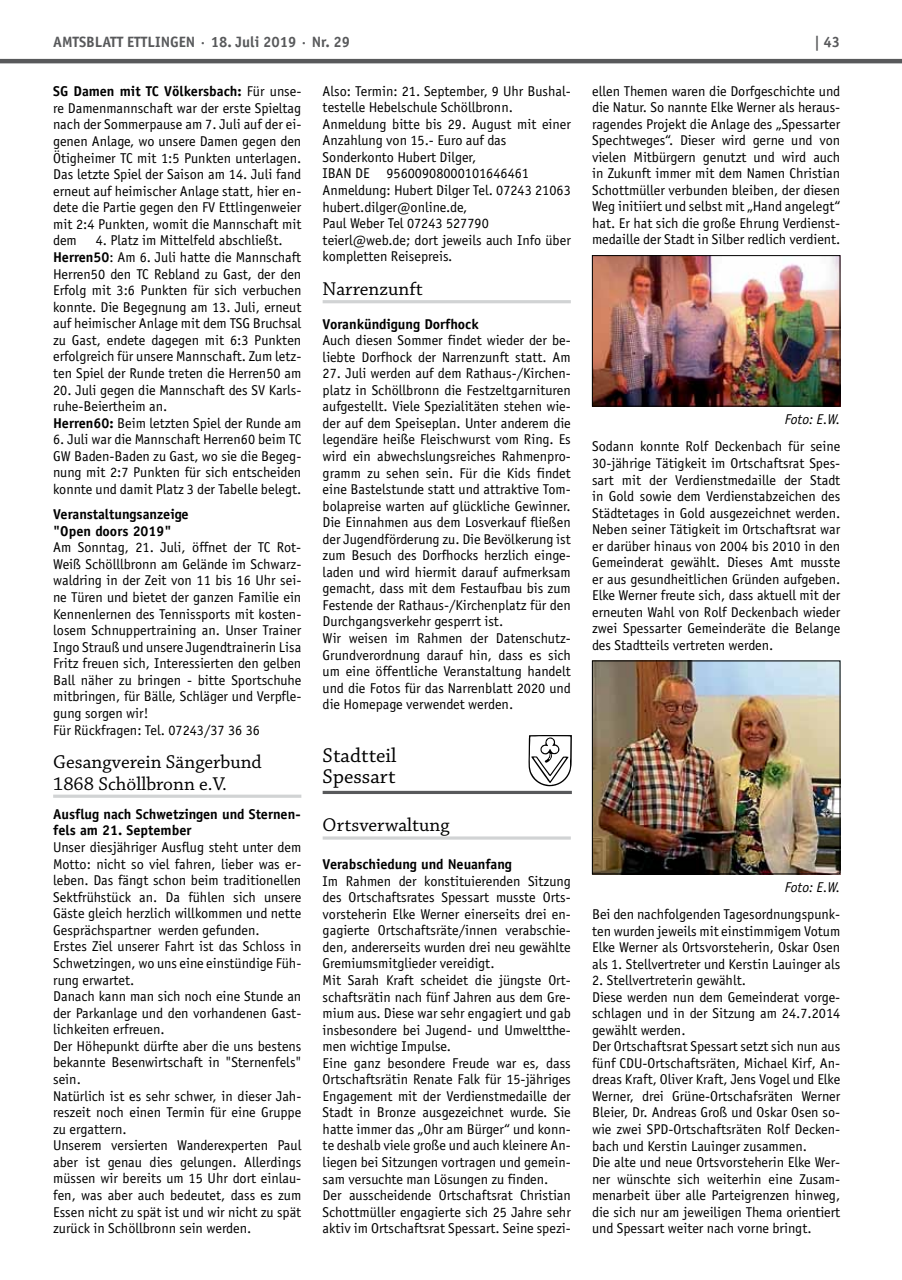
<style>
.page{position:relative;width:902px;height:1280px;background:#fff}
.page>*{position:absolute;margin:0;border:0;box-sizing:border-box;transform-origin:0 0}
.t1{font:21px/21px "Chaparral Pro";color:#000}
.t2{font:19.5px/21.1px "Chaparral Pro";color:#000}
.t3{font:700 15px "Officina Sans";color:#58595b}
.t4{font:14.25px/16.5px "Officina Sans";color:#000}
.t5{font:700 14.25px/16.5px "Officina Sans";color:#000}
.t6{font:italic 14.25px "Officina Sans";color:#000}
.s1{font-weight:700}
</style>
<div class="page">
<hr style="left:0;top:59px;width:901px;height:4px;background:#58595b">
<hr style="left:53px;top:795px;width:248px;height:3px;background:#d1d3d4">
<hr style="left:322px;top:300px;width:248px;height:3px;background:#d1d3d4">
<svg style="left:322px;top:836px;width:248px;height:4px"></svg>
<svg style="left:528px;top:735px;width:44px;height:52px"></svg>
<hr style="left:322px;top:791px;width:250px;height:3px;background:#58595b">
<img style="left:594px;top:257px;width:244px;height:147px">
<div style="left:592px;top:255px;width:248px;height:151px;border:1px solid #000"></div>
<img style="left:594px;top:663px;width:244px;height:209px">
<div style="left:592px;top:661px;width:248px;height:213px;border:1px solid #000"></div>
<p class="t3" style="left:53px;top:32px;width:298px">Amtsblatt Ettlingen · 18. Juli 2019 · Nr. 29</p>
<p class="t3" style="left:814px;top:32px;width:28px">| 43</p>
<p class="t4" style="left:53px;top:83px;width:250px;text-align:justify"><span class="s1">SG Damen mit TC Völkersbach:</span> Für unse&shy;re Damenmannschaft war der erste Spieltag nach der Sommerpause am 7. Juli auf der ei&shy;genen Anlage, wo unsere Damen gegen den Ötigheimer TC mit 1:5 Punkten unterlagen.<br>Das letzte Spiel der Saison am 14. Juli fand erneut auf heimischer Anlage statt, hier en&shy;dete die Partie gegen den FV Ettlingenweier mit 2:4 Punkten, womit die Mannschaft mit dem</p>
<p class="t4" style="left:592px;top:83px;width:250px;text-align:justify">ellen Themen waren die Dorfgeschichte und die Natur. So nannte Elke Werner als heraus&shy;ragendes Projekt die Anlage des „Spessarter Spechtweges“. Dieser wird gerne und von vielen Mitbürgern genutzt und wird auch in Zukunft immer mit dem Namen Christian Schottmüller verbunden bleiben, der diesen Weg initiiert und selbst mit „Hand angelegt“ hat. Er hat sich die große Ehrung Verdienst&shy;medaille der Stadt in Silber redlich verdient.</p>
<p class="t4" style="left:322px;top:83px;width:250px">Also: Termin: 21. September, 9 Uhr Bushal&shy;testelle Hebelschule Schöllbronn.<br>Anmeldung bitte bis 29. August mit einer Anzahlung von 15.- Euro auf das Sonderkonto Hubert Dilger,<br>IBAN DE 95600908000101646461<br>Anmeldung: Hubert Dilger Tel. 07243 21063 hubert.dilger@online.de,<br>Paul Weber Tel 07243 527790 teierl@web.de; dort jeweils auch Info über kompletten Reisepreis.</p>
<h2 class="t2" style="left:322px;top:279px;width:102px">Narrenzunft</h2>
<p class="t5" style="left:322px;top:315px;width:158px">Vorankündigung Dorfhock</p>
<p class="t4" style="left:322px;top:332px;width:250px">Auch diesen Sommer findet wieder der be&shy;liebte Dorfhock der Narrenzunft statt. Am</p>
<p class="t4" style="left:322px;top:365px;width:250px">27. Juli werden auf dem Rathaus-/Kirchen&shy;platz in Schöllbronn die Festzeltgarnituren aufgestellt. Viele Spezialitäten stehen wie&shy;der auf dem Speiseplan. Unter anderem die legendäre heiße Fleischwurst vom Ring. Es wird ein abwechslungsreiches Rahmenpro&shy;gramm zu sehen sein. Für die Kids findet eine Bastelstunde statt und attraktive Tom&shy;bolapreise warten auf glückliche Gewinner.<br>Die Einnahmen aus dem Losverkauf fließen der Jugendförderung zu. Die Bevölkerung ist zum Besuch des Dorfhocks herzlich einge&shy;laden und wird hiermit darauf aufmerksam gemacht, dass mit dem Festaufbau bis zum Festende der Rathaus-/Kirchenplatz für den Durchgangsverkehr gesperrt ist.<br>Wir weisen im Rahmen der Datenschutz-Grundverordnung darauf hin, dass es sich um eine öffentliche Veranstaltung handelt und die Fotos für das Narrenblatt 2020 und die Homepage verwendet werden.</p>
<h1 class="t1" style="left:322px;top:746px;width:75px">Stadtteil<br>Spessart</h1>
<h2 class="t2" style="left:322px;top:815px;width:128px">Ortsverwaltung</h2>
<p class="t5" style="left:322px;top:856px;width:191px">Verabschiedung und Neuanfang</p>
<p class="t4" style="left:322px;top:873px;width:250px">Im Rahmen der konstituierenden Sitzung des Ortschaftsrates Spessart musste Orts&shy;vorsteherin Elke Werner einerseits drei en&shy;gagierte Ortschaftsräte/innen verabschie&shy;den, andererseits wurden drei neu gewählte Gremiumsmitglieder vereidigt.<br>Mit Sarah Kraft scheidet die jüngste Ort&shy;schaftsrätin nach fünf Jahren aus dem Gre&shy;mium aus. Diese war sehr engagiert und gab insbesondere bei Jugend- und Umweltthe&shy;men wichtige Impulse.<br>Eine ganz besondere Freude war es, dass Ortschaftsrätin Renate Falk für 15-jähriges Engagement mit der Verdienstmedaille der Stadt in Bronze ausgezeichnet wurde. Sie hatte immer das „Ohr am Bürger“ und konn&shy;te deshalb viele große und auch kleinere An&shy;liegen bei Sitzungen vortragen und gemein&shy;sam versuchte man Lösungen zu finden.<br>Der ausscheidende Ortschaftsrat Christian Schottmüller engagierte sich 25 Jahre sehr aktiv im Ortschaftsrat Spessart. Seine spezi-</p>
<p class="t4" style="left:53px;top:232px;width:250px;text-indent:43px">4. Platz im Mittelfeld abschließt.<br><span class="s1">Herren50</span>: Am 6. Juli hatte die Mannschaft Herren50 den TC Rebland zu Gast, der den Erfolg mit 3:6 Punkten für sich verbuchen konnte. Die Begegnung am 13. Juli, erneut auf heimischer Anlage mit dem TSG Bruchsal zu Gast, endete dagegen mit 6:3 Punkten erfolgreich für unsere Mannschaft. Zum letz&shy;ten Spiel der Runde treten die Herren50 am</p>
<p class="t4" style="left:53px;top:382px;width:250px">20. Juli gegen die Mannschaft des SV Karls&shy;ruhe-Beiertheim an.<br><span class="s1">Herren60:</span> Beim letzten Spiel der Runde am</p>
<p class="t4" style="left:53px;top:431px;width:250px;text-align:justify">6. Juli war die Mannschaft Herren60 beim TC GW Baden-Baden zu Gast, wo sie die Begeg&shy;nung mit 2:7 Punkten für sich entscheiden konnte und damit Platz 3 der Tabelle belegt.</p>
<p class="t5" style="left:53px;top:506px;width:137px">Veranstaltungsanzeige "Open doors 2019"</p>
<p class="t4" style="left:53px;top:539px;width:250px">Am Sonntag, 21. Juli, öffnet der TC Rot-Weiß Schölllbronn am Gelände im Schwarz&shy;waldring in der Zeit von 11 bis 16 Uhr sei&shy;ne Türen und bietet der ganzen Familie ein Kennenlernen des Tennissports mit kosten&shy;losem Schnuppertraining an. Unser Trainer Ingo Strauß und unsere Jugendtrainerin Lisa Fritz freuen sich, Interessierten den gelben Ball näher zu bringen - bitte Sportschuhe mitbringen, für Bälle, Schläger und Verpfle&shy;gung sorgen wir!<br>Für Rückfragen: Tel. 07243/37 36 36</p>
<h2 class="t2" style="left:53px;top:752px;width:210px">Gesangverein Sängerbund<br>1868 Schöllbronn e.V.</h2>
<p class="t5" style="left:53px;top:805px;width:249px">Ausflug nach Schwetzingen und Sternen&shy;fels am 21. September</p>
<p class="t4" style="left:53px;top:839px;width:250px">Unser diesjähriger Ausflug steht unter dem Motto: nicht so viel fahren, lieber was er&shy;leben. Das fängt schon beim traditionellen Sektfrühstück an. Da fühlen sich unsere Gäste gleich herzlich willkommen und nette Gesprächspartner werden gefunden.<br>Erstes Ziel unserer Fahrt ist das Schloss in Schwetzingen, wo uns eine einstündige Füh&shy;rung erwartet.<br>Danach kann man sich noch eine Stunde an der Parkanlage und den vorhandenen Gast&shy;lichkeiten erfreuen.<br>Der Höhepunkt dürfte aber die uns bestens bekannte Besenwirtschaft in "Sternenfels" sein.<br>Natürlich ist es sehr schwer, in dieser Jah&shy;reszeit noch einen Termin für eine Gruppe zu ergattern.<br>Unserem versierten Wanderexperten Paul aber ist genau dies gelungen. Allerdings müssen wir bereits um 15 Uhr dort einlau&shy;fen, was aber auch bedeutet, dass es zum Essen nicht zu spät ist und wir nicht zu spät zurück in Schöllbronn sein werden.</p>
<p class="t6" style="left:784px;top:411px;width:57px">Foto: E.W.</p>
<p class="t4" style="left:592px;top:438px;width:250px;text-align:justify">Sodann konnte Rolf Deckenbach für seine 30-jährige Tätigkeit im Ortschaftsrat Spes&shy;sart mit der Verdienstmedaille der Stadt in Gold sowie dem Verdienstabzeichen des Städtetages in Gold ausgezeichnet werden.<br>Neben seiner Tätigkeit im Ortschaftsrat war er darüber hinaus von 2004 bis 2010 in den Gemeinderat gewählt. Dieses Amt musste er aus gesundheitlichen Gründen aufgeben.<br>Elke Werner freute sich, dass aktuell mit der erneuten Wahl von Rolf Deckenbach wieder zwei Spessarter Gemeinderäte die Belange des Stadtteils vertreten werden.</p>
<p class="t6" style="left:784px;top:879px;width:57px">Foto: E.W.</p>
<p class="t4" style="left:592px;top:906px;width:250px;text-align:justify">Bei den nachfolgenden Tagesordnungspunk&shy;ten wurden jeweils mit einstimmigem Votum Elke Werner als Ortsvorsteherin, Oskar Osen als 1. Stellvertreter und Kerstin Lauinger als</p>
<p class="t4" style="left:592px;top:972px;width:250px">2. Stellvertreterin gewählt.<br>Diese werden nun dem Gemeinderat vorge&shy;schlagen und in der Sitzung am 24.7.2014 gewählt werden.<br>Der Ortschaftsrat Spessart setzt sich nun aus fünf CDU-Ortschaftsräten, Michael Kirf, An&shy;dreas Kraft, Oliver Kraft, Jens Vogel und Elke Werner, drei Grüne-Ortschafsräten Werner Bleier, Dr. Andreas Groß und Oskar Osen so&shy;wie zwei SPD-Ortschaftsräten Rolf Decken&shy;bach und Kerstin Lauinger zusammen.<br>Die alte und neue Ortsvorsteherin Elke Wer&shy;ner wünschte sich weiterhin eine Zusam&shy;menarbeit über alle Parteigrenzen hinweg, die sich nur am jeweiligen Thema orientiert und Spessart weiter nach vorne bringt.</p>
</div>
